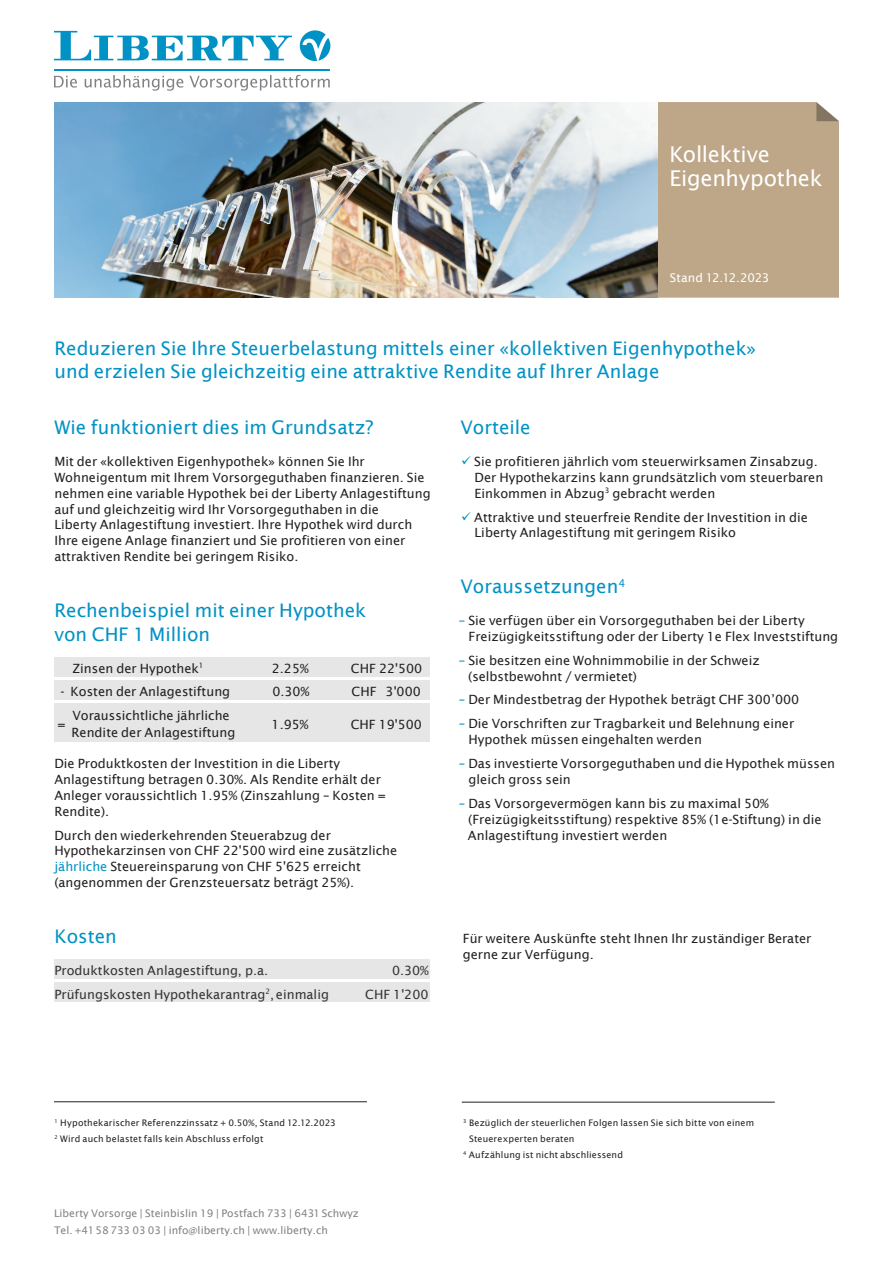
<style>
.page{position:relative;width:893px;height:1263px;background:#fff}
.page>*{position:absolute;margin:0;border:0;box-sizing:border-box;transform-origin:0 0}
._01_MerkblattTitel{font:21.75px/24px "Lucida Sans";letter-spacing:-.01em;color:#fff}
._02_blaue_Titel{font:18.75px/23.9px "Lucida Sans";color:#0092c4}
._02_Lauftext{font:12.75px/15.9px "Lucida Sans";color:#231f20}
._02_Lauftext_Aufzählung{font:12.75px/15.9px "Lucida Sans";color:#231f20}
._01_MerkblattTitel-2{font:12px "Lucida Sans";letter-spacing:-.025em;color:#fff}
.t1{font:10.5px/16.5px "Lucida Sans";color:#808285}
._02_Lauftext_Aufzählung-2{font:9px "Lucida Sans";letter-spacing:.02em;color:#231f20}
._06_Quellenangabe_u_Ä{font:9px/15.9px "Lucida Sans";letter-spacing:.02em;color:#231f20}
.s1{color:#0092c4}
</style>
<div class="page">
<div style="left:658px;top:102px;width:181px;height:196px;background:#bda788"></div>
<img style="left:54px;top:102px;width:604px;height:196px">
<svg style="left:300px;top:30px;width:30px;height:31px"></svg>
<svg style="left:54px;top:31px;width:238px;height:29px"></svg>
<svg style="left:54px;top:75px;width:276px;height:16px"></svg>
<hr style="left:54px;top:69px;width:276px;height:2px;background:#0092c4">
<div style="left:54px;top:657px;width:376px;height:20px;background:#e6e6e7"></div>
<div style="left:54px;top:680px;width:376px;height:20px;background:#e6e6e7"></div>
<div style="left:54px;top:703px;width:376px;height:39px;background:#e6e6e7"></div>
<hr style="left:54px;top:1101px;width:313px;height:1px;background:#231f20">
<hr style="left:462px;top:1102px;width:313px;height:1px;background:#231f20">
<div style="left:54px;top:959px;width:376px;height:20px;background:#e6e6e7"></div>
<div style="left:54px;top:982px;width:376px;height:20px;background:#e6e6e7"></div>
<p class="_01_MerkblattTitel" style="left:669px;top:142px;width:155px">Kollektive<br>Eigenhypothek</p>
<p class="_01_MerkblattTitel-2" style="left:670px;top:271px;width:101px">Stand 12.12.2023</p>
<p class="_02_blaue_Titel" style="left:54px;top:336px;width:703px">Reduzieren Sie Ihre Steuerbelastung mittels einer «kollektiven Eigenhypothek» und erzielen Sie gleichzeitig eine attraktive Rendite auf Ihrer Anlage</p>
<p class="_02_blaue_Titel" style="left:54px;top:415px;width:321px">Wie funktioniert dies im Grundsatz?</p>
<p class="_02_Lauftext" style="left:54px;top:453px;width:378px">Mit der «kollektiven Eigenhypothek» können Sie Ihr Wohneigentum mit Ihrem Vorsorgeguthaben finanzieren. Sie nehmen eine variable Hypothek bei der Liberty Anlagestiftung auf und gleichzeitig wird Ihr Vorsorgeguthaben in die<br>Liberty Anlagestiftung investiert. Ihre Hypothek wird durch Ihre eigene Anlage finanziert und Sie profitieren von einer attraktiven Rendite bei geringem Risiko.</p>
<p class="_02_blaue_Titel" style="left:54px;top:598px;width:313px">Rechenbeispiel mit einer Hypothek von CHF 1 Million</p>
<p class="_02_Lauftext" style="left:73px;top:660px;width:133px">Zinsen der Hypothek<sup>1</sup></p>
<p class="_02_Lauftext" style="left:272px;top:660px;width:38px">2.25%</p>
<p class="_02_Lauftext" style="left:351px;top:660px;width:73px">CHF 22'500</p>
<p class="_02_Lauftext" style="left:60px;top:684px;width:171px">- Kosten der Anlagestiftung</p>
<p class="_02_Lauftext" style="left:272px;top:684px;width:38px">0.30%</p>
<p class="_02_Lauftext" style="left:352px;top:684px;width:71px">CHF 3'000</p>
<p class="_02_Lauftext" style="left:73px;top:708px;width:159px">Voraussichtliche jährliche</p>
<p class="_02_Lauftext" style="left:57px;top:717px;width:10px">=</p>
<p class="_02_Lauftext" style="left:72px;top:724px;width:165px">Rendite der Anlagestiftung</p>
<p class="_02_Lauftext" style="left:272px;top:717px;width:38px">1.95%</p>
<p class="_02_Lauftext" style="left:351px;top:717px;width:73px">CHF 19'500</p>
<p class="_02_Lauftext" style="left:54px;top:755px;width:333px">Die Produktkosten der Investition in die Liberty Anlagestiftung betragen 0.30%. Als Rendite erhält der Anleger voraussichtlich 1.95% (Zinszahlung – Kosten = Rendite).</p>
<p class="_02_Lauftext" style="left:54px;top:827px;width:344px">Durch den wiederkehrenden Steuerabzug der Hypothekarzinsen von CHF 22'500 wird eine zusätzliche <span class="s1">jährliche</span> Steuereinsparung von CHF 5'625 erreicht (angenommen der Grenzsteuersatz beträgt 25%).</p>
<p class="_02_blaue_Titel" style="left:54px;top:924px;width:64px">Kosten</p>
<p class="_02_Lauftext" style="left:54px;top:962px;width:215px">Produktkosten Anlagestiftung, p.a.</p>
<p class="_02_Lauftext" style="left:392px;top:962px;width:38px">0.30%</p>
<p class="_02_Lauftext" style="left:54px;top:986px;width:276px">Prüfungskosten Hypothekarantrag<sup>2</sup>,einmalig</p>
<p class="_02_Lauftext" style="left:365px;top:986px;width:65px">CHF 1'200</p>
<p class="_02_blaue_Titel" style="left:461px;top:415px;width:72px">Vorteile</p>
<p class="_02_Lauftext_Aufzählung" style="left:474px;top:453px;width:350px;text-indent:-13px"><span class="s1">✓</span> Sie profitieren jährlich vom steuerwirksamen Zinsabzug.<br>Der Hypothekarzins kann grundsätzlich vom steuerbaren<br>Einkommen in Abzug<sup>3</sup> gebracht werden</p>
<p class="_02_Lauftext_Aufzählung" style="left:474px;top:509px;width:335px;text-indent:-13px"><span class="s1">✓</span> Attraktive und steuerfreie Rendite der Investition in die<br>Liberty Anlagestiftung mit geringem Risiko</p>
<p class="_02_blaue_Titel" style="left:461px;top:574px;width:166px">Voraussetzungen<sup>4</sup></p>
<p class="_02_Lauftext_Aufzählung" style="left:469px;top:612px;width:371px;text-indent:-10px"><span class="s1">–</span> Sie verfügen über ein Vorsorgeguthaben bei der Liberty<br>Freizügigkeitsstiftung oder der Liberty 1e Flex Investstiftung</p>
<p class="_02_Lauftext_Aufzählung" style="left:468px;top:652px;width:293px;text-indent:-9px"><span class="s1">–</span> Sie besitzen eine Wohnimmobilie in der Schweiz (selbstbewohnt / vermietet)</p>
<p class="_02_Lauftext_Aufzählung" style="left:459px;top:692px;width:342px"><span class="s1">–</span> Der Mindestbetrag der Hypothek beträgt CHF 300’000</p>
<p class="_02_Lauftext_Aufzählung" style="left:469px;top:716px;width:327px;text-indent:-10px"><span class="s1">–</span> Die Vorschriften zur Tragbarkeit und Belehnung einer<br>Hypothek müssen eingehalten werden</p>
<p class="_02_Lauftext_Aufzählung" style="left:469px;top:755px;width:368px;text-indent:-10px"><span class="s1">–</span> Das investierte Vorsorgeguthaben und die Hypothek müssen gleich gross sein</p>
<p class="_02_Lauftext_Aufzählung" style="left:468px;top:795px;width:355px;text-indent:-9px"><span class="s1">–</span> Das Vorsorgevermögen kann bis zu maximal 50% (Freizügigkeitsstiftung) respektive 85% (1e-Stiftung) in die<br>Anlagestiftung investiert werden</p>
<p class="_02_Lauftext" style="left:463px;top:930px;width:350px">Für weitere Auskünfte steht Ihnen Ihr zuständiger Berater gerne zur Verfügung.</p>
<p class="_06_Quellenangabe_u_Ä" style="left:54px;top:1114px;width:283px"><sup>1</sup> Hypothekarischer Referenzzinssatz + 0.50%, Stand 12.12.2023<br><sup>2</sup> Wird auch belastet falls kein Abschluss erfolgt</p>
<p class="t1" style="left:54px;top:1205px;width:306px">Liberty Vorsorge | Steinbislin 19 | Postfach 733 | 6431 Schwyz<br>Tel. +41 58 733 03 03 | info@liberty.ch | www.liberty.ch</p>
<p class="_02_Lauftext_Aufzählung-2" style="left:463px;top:1117px;width:292px"><sup>3</sup> Bezüglich der steuerlichen Folgen lassen Sie sich bitte von einem</p>
<p class="_02_Lauftext_Aufzählung-2" style="left:469px;top:1133px;width:107px">Steuerexperten beraten</p>
<p class="_02_Lauftext_Aufzählung-2" style="left:463px;top:1149px;width:161px"><sup>4</sup> Aufzählung ist nicht abschliessend</p>
</div>
